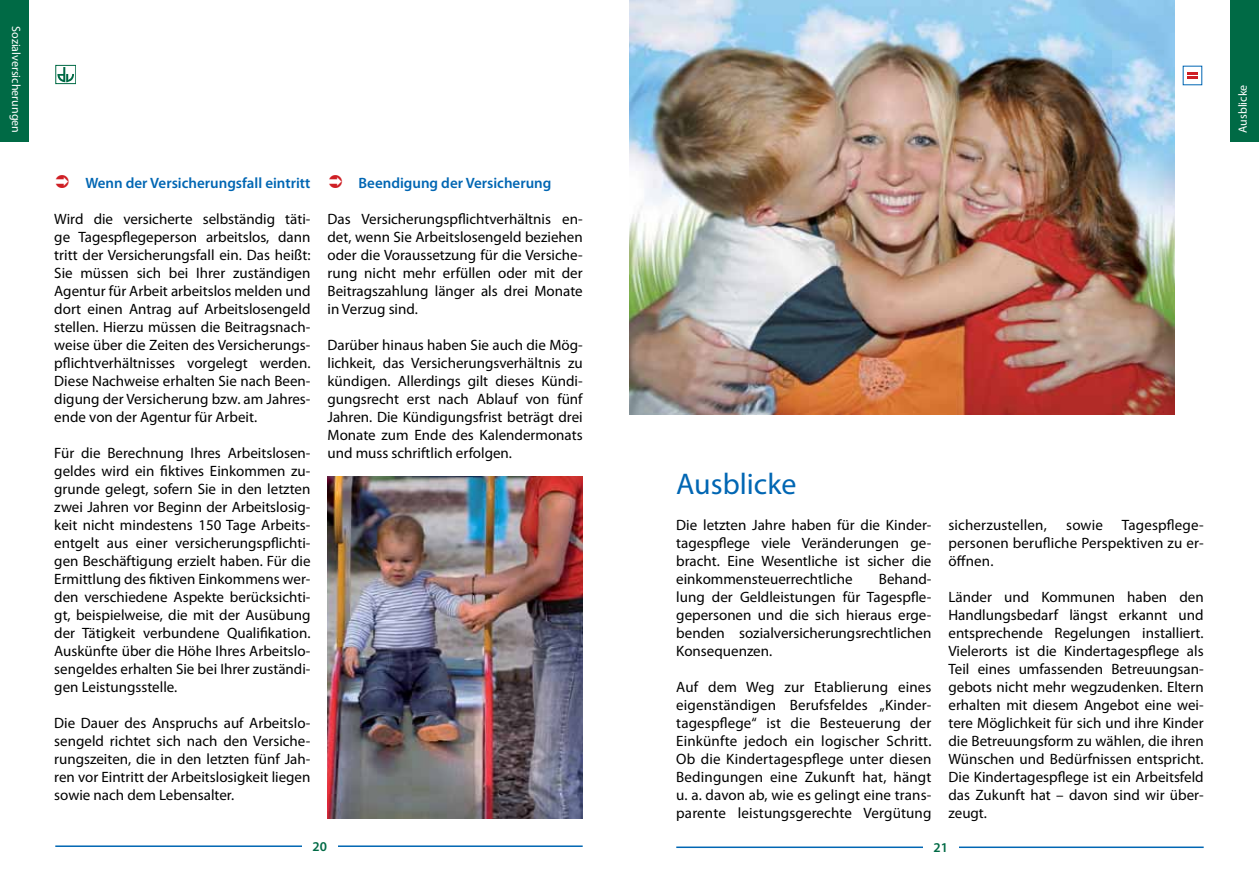
<style>
.page{position:relative;width:1259px;height:893px;background:#fff}
.page>*{position:absolute;margin:0;border:0;box-sizing:border-box;transform-origin:0 0}
.t1{font:30px "Myriad Pro";color:#0066b3}
.t2{font:15px/18px "Myriad Pro";color:#000;text-align:justify}
.t3{font:600 15px "Myriad Pro";color:#0066b3}
.t4{font:600 13.5px "Myriad Pro";color:#006a45}
.t5{font:12px "Myriad Pro";color:#fff}
</style>
<div class="page">
<hr style="left:55px;top:845px;width:528px;height:2px;background:#0066b3">
<div style="left:302px;top:840px;width:36px;height:26px;background:#fff"></div>
<hr style="left:676px;top:846px;width:527px;height:2px;background:#0066b3">
<div style="left:923px;top:841px;width:35px;height:26px;background:#fff"></div>
<div style="left:55px;top:65px;width:21px;height:19px;border:1px solid #006a45"></div>
<svg style="left:57px;top:67px;width:19px;height:18px"></svg>
<svg style="left:1187px;top:72px;width:10px;height:7px"></svg>
<div style="left:1230px;top:0;width:29px;height:141px;background:#006a45"></div>
<div style="left:0;top:0;width:29px;height:141px;background:#006a45"></div>
<img style="left:327px;top:476px;width:256px;height:342px">
<img style="left:629px;top:0;width:546px;height:415px">
<p class="t5" style="left:24px;top:26px;width:108px;rotate:90deg">Sozialversicherungen</p>
<p class="t3" style="left:85px;top:173px;width:227px">Wenn der Versicherungsfall eintritt</p>
<p class="t2" style="left:54px;top:210px;width:258px">Wird die versicherte selbständig täti&shy;ge Tagespflegeperson arbeitslos, dann tritt der Versicherungsfall ein. Das heißt:<br>Sie müssen sich bei Ihrer zuständigen Agentur für Arbeit arbeitslos melden und dort einen Antrag auf Arbeitslosengeld stellen. Hierzu müssen die Beitragsnach&shy;weise über die Zeiten des Versicherungs&shy;pflichtverhältnisses vorgelegt werden.<br>Diese Nachweise erhalten Sie nach Been&shy;digung der Versicherung bzw. am Jahres&shy;ende von der Agentur für Arbeit.</p>
<p class="t2" style="left:54px;top:444px;width:258px">Für die Berechnung Ihres Arbeitslosen&shy;geldes wird ein fiktives Einkommen zu&shy;grunde gelegt, sofern Sie in den letzten zwei Jahren vor Beginn der Arbeitslosig&shy;keit nicht mindestens 150 Tage Arbeits&shy;entgelt aus einer versicherungspflichti&shy;gen Beschäftigung erzielt haben. Für die Ermittlung des fiktiven Einkommens wer&shy;den verschiedene Aspekte berücksichti&shy;gt, beispielweise, die mit der Ausübung der Tätigkeit verbundene Qualifikation.<br>Auskünfte über die Höhe Ihres Arbeitslo&shy;sengeldes erhalten Sie bei Ihrer zuständi&shy;gen Leistungsstelle.</p>
<p class="t2" style="left:54px;top:714px;width:258px">Die Dauer des Anspruchs auf Arbeitslo&shy;sengeld richtet sich nach den Versiche&shy;rungszeiten, die in den letzten fünf Jah&shy;ren vor Eintritt der Arbeitslosigkeit liegen sowie nach dem Lebensalter.</p>
<p class="t3" style="left:358px;top:173px;width:194px">Beendigung der Versicherung</p>
<p class="t2" style="left:327px;top:210px;width:257px">Das Versicherungspflichtverhältnis en&shy;det, wenn Sie Arbeitslosengeld beziehen oder die Voraussetzung für die Versiche&shy;rung nicht mehr erfüllen oder mit der Beitragszahlung länger als drei Monate in Verzug sind.</p>
<p class="t2" style="left:327px;top:336px;width:257px">Darüber hinaus haben Sie auch die Mög&shy;lichkeit, das Versicherungsverhältnis zu kündigen. Allerdings gilt dieses Kündi&shy;gungsrecht erst nach Ablauf von fünf Jahren. Die Kündigungsfrist beträgt drei Monate zum Ende des Kalendermonats und muss schriftlich erfolgen.</p>
<h1 class="t1" style="left:676px;top:466px;width:122px">Ausblicke</h1>
<p class="t2" style="left:676px;top:516px;width:257px">Die letzten Jahre haben für die Kinder&shy;tagespflege viele Veränderungen ge&shy;bracht. Eine Wesentliche ist sicher die einkommensteuerrechtliche</p>
<p class="t2" style="left:676px;top:570px;width:257px;text-indent:202px">Behand&shy;lung der Geldleistungen für Tagespfle&shy;gepersonen und die sich hieraus erge&shy;benden sozialversicherungsrechtlichen Konsequenzen.</p>
<p class="t2" style="left:676px;top:678px;width:257px">Auf dem Weg zur Etablierung eines eigenständigen Berufsfeldes „Kinder&shy;tagespflege“ ist die Besteuerung der Einkünfte jedoch ein logischer Schritt.<br>Ob die Kindertagespflege unter diesen Bedingungen eine Zukunft hat, hängt u. a. davon ab, wie es gelingt eine trans&shy;parente leistungsgerechte Vergütung</p>
<p class="t2" style="left:948px;top:516px;width:257px;text-indent:173px">Tagespflege&shy;personen berufliche Perspektiven zu er&shy;öffnen.</p>
<p class="t2" style="left:948px;top:588px;width:257px">Länder und Kommunen haben den Handlungsbedarf längst erkannt und entsprechende Regelungen installiert.<br>Vielerorts ist die Kindertagespflege als Teil eines umfassenden Betreuungsan&shy;gebots nicht mehr wegzudenken. Eltern erhalten mit diesem Angebot eine wei&shy;tere Möglichkeit für sich und ihre Kinder die Betreuungsform zu wählen, die ihren Wünschen und Bedürfnissen entspricht.<br>Die Kindertagespflege ist ein Arbeitsfeld das Zukunft hat – davon sind wir über&shy;zeugt.</p>
<p class="t2" style="left:948px;top:516px;width:100px">sicherzustellen,</p>
<p class="t2" style="left:1066px;top:516px;width:38px">sowie</p>
<p class="t4" style="left:313px;top:837px;width:16px">20</p>
<p class="t4" style="left:933px;top:838px;width:16px">21</p>
<p class="t5" style="left:1235px;top:133px;width:50px;rotate:-90deg">Ausblicke</p>
</div>
